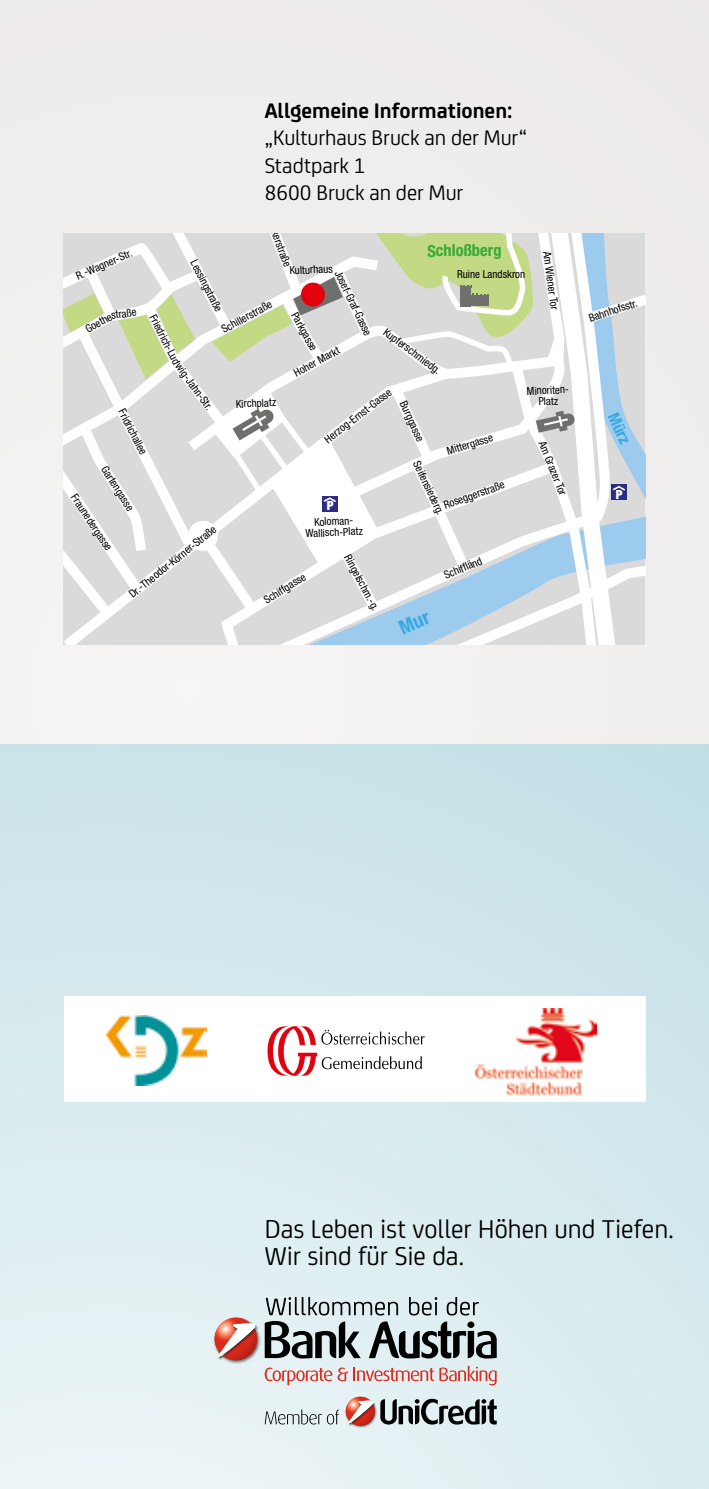
<style>
.page{position:relative;width:709px;height:1489px;background:#fff}
.page>*{position:absolute;margin:0;border:0;box-sizing:border-box;transform-origin:0 0}
.t1{font:27.5px/27.5px "FS Joey";letter-spacing:-.005em;color:#000}
.t2{font:22.5px/27.5px "FS Joey";color:#000}
.t3{font:700 22.5px "FS Joey";color:#000}
.t4{font:700 condensed 16.5px "Helvetica Neue LT Std";letter-spacing:-.005em;color:#38aa34}
.t5{font:700 condensed 16.25px "Helvetica Neue LT Std";color:#35a9e1}
.t6{font:900 condensed 12.75px "Helvetica Neue LT Std";color:#fff}
.t7{font:condensed 11px/11px "Helvetica Neue LT Std";letter-spacing:-.005em;color:#000;text-align:center}
</style>
<div class="page">
<div style="left:0;top:0;width:709px;height:744px;background:#f0eded"></div>
<div style="left:0;top:744px;width:709px;height:744px;background:linear-gradient(to bottom,#c7e2e8,#e6f2f4)"></div>
<svg style="left:708px;top:744px;width:1px;height:744px"></svg>
<div style="left:64px;top:996px;width:581px;height:105px;background:#fff"></div>
<img style="left:107px;top:1015px;width:99px;height:70px">
<img style="left:475px;top:1008px;width:121px;height:88px">
<svg style="left:267px;top:1026px;width:157px;height:49px"></svg>
<svg style="left:265px;top:1409px;width:74px;height:15px"></svg>
<svg style="left:380px;top:1398px;width:117px;height:26px;background:#7e8587"></svg>
<img style="left:344px;top:1395px;width:33px;height:33px">
<svg style="left:346px;top:1396px;width:29px;height:29px"></svg>
<img style="left:348px;top:1400px;width:28px;height:25px">
<svg style="left:348px;top:1400px;width:26px;height:24px"></svg>
<img style="left:213px;top:1315px;width:48px;height:49px">
<svg style="left:215px;top:1317px;width:42px;height:43px"></svg>
<img style="left:218px;top:1323px;width:40px;height:37px">
<svg style="left:218px;top:1323px;width:38px;height:34px"></svg>
<svg style="left:265px;top:1365px;width:231px;height:20px;background:#e1c4c3"></svg>
<svg style="left:265px;top:1296px;width:232px;height:62px;background:#98a2a4"></svg>
<svg style="left:64px;top:233px;width:581px;height:411px;background:#dde0de"></svg>
<h2 class="t3" style="left:265px;top:94px;width:249px">Allgemeine Informationen:</h2>
<h2 class="t2" style="left:265px;top:123px;width:264px">„Kulturhaus Bruck an der Mur“<br>Stadtpark 1<br>8600 Bruck an der Mur</h2>
<p class="t7" style="left:274px;top:211px;width:58px;rotate:70deg">Kreckerstraße</p>
<h3 class="t4" style="left:427px;top:240px;width:76px">Schloßberg</h3>
<p class="t7" style="left:552px;top:250px;width:60px;rotate:82deg">Am Wiener Tor</p>
<p class="t7" style="left:74px;top:271px;width:62px;rotate:-24deg">R.-Wagner-Str.</p>
<p class="t7" style="left:199px;top:258px;width:58px;rotate:63deg">Lessingstraße</p>
<p class="t7" style="left:289px;top:264px;width:45px;rotate:-2deg">Kulturhaus</p>
<p class="t7" style="left:343px;top:268px;width:73px;rotate:64deg">Josef-Graf-Gasse</p>
<p class="t7" style="left:457px;top:268px;width:70px">Ruine Landskron</p>
<p class="t7" style="left:220px;top:325px;width:57px;rotate:-29deg">Schillerstraße</p>
<p class="t7" style="left:110px;top:310px;width:27px;rotate:-8deg">straße</p>
<p class="t7" style="left:299px;top:310px;width:43px;rotate:61deg">Parkgasse</p>
<p class="t7" style="left:157px;top:312px;width:56px;rotate:63deg">Friedrich-Lud</p>
<p class="t7" style="left:84px;top:325px;width:30px;rotate:-29deg">Goethe</p>
<p class="t7" style="left:388px;top:326px;width:70px;rotate:37deg">Kupferschmiedg.</p>
<p class="t7" style="left:292px;top:369px;width:52px;rotate:-29deg">Hoher Markt</p>
<p class="t7" style="left:182px;top:360px;width:57px;rotate:54deg">wig-Jahn-Str.</p>
<p class="t7" style="left:526px;top:385px;width:45px;rotate:-2deg">Minoriten-<br>Platz</p>
<p class="t7" style="left:322px;top:436px;width:83px;rotate:-38deg">Herzog-Ernst-Gasse</p>
<p class="t7" style="left:236px;top:398px;width:42px;rotate:-2deg">Kirchplatz</p>
<p class="t7" style="left:127px;top:407px;width:51px;rotate:63deg">Fridrichallee</p>
<p class="t7" style="left:408px;top:399px;width:44px;rotate:66deg">Burggasse</p>
<p class="t7" style="left:421px;top:459px;width:60px;rotate:65deg">Seifensiederg.</p>
<p class="t7" style="left:352px;top:552px;width:63px;rotate:62deg">Ringelschm.-g.</p>
<p class="t7" style="left:445px;top:445px;width:49px;rotate:-17deg">Mittergasse</p>
<p class="t7" style="left:547px;top:439px;width:59px;rotate:68deg">Am Grazer Tor</p>
<p class="t7" style="left:109px;top:464px;width:52px;rotate:58deg">Gartengasse</p>
<p class="t7" style="left:442px;top:500px;width:65px;rotate:-20deg">Roseggerstraße</p>
<p class="t7" style="left:78px;top:492px;width:66px;rotate:56deg">Fraunedergasse</p>
<p class="t6" style="left:327px;top:497px;width:8px">P</p>
<p class="t7" style="left:305px;top:516px;width:59px;rotate:-2deg">Koloman-<br>Wallisch-Platz</p>
<p class="t7" style="left:127px;top:591px;width:110px;rotate:-39deg">Dr.-Theodor-Körner-Straße</p>
<p class="t7" style="left:442px;top:570px;width:42px;rotate:-23deg">Schiffl änd</p>
<p class="t7" style="left:262px;top:596px;width:49px;rotate:-32deg">Schiffgasse</p>
<p class="t7" style="left:587px;top:313px;width:52px;rotate:-18deg">Bahnhofsstr.</p>
<h3 class="t5" style="left:621px;top:409px;width:34px;rotate:65deg">Mürz</h3>
<p class="t6" style="left:616px;top:486px;width:8px">P</p>
<h1 class="t1" style="left:265px;top:1212px;width:410px">Das Leben ist voller Höhen und Tiefen.<br>Wir sind für Sie da.</h1>
</div>
